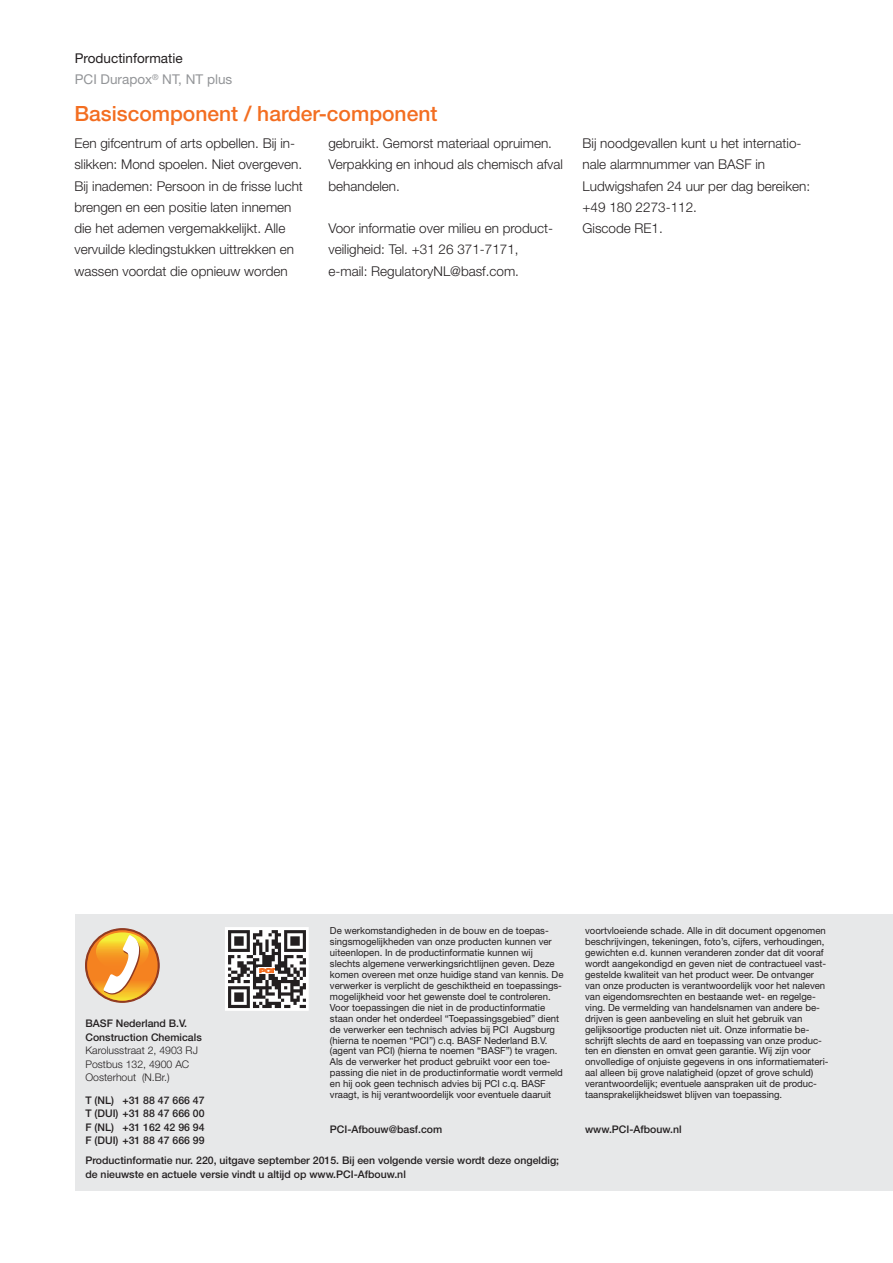
<style>
.page{position:relative;width:893px;height:1263px;background:#fff}
.page>*{position:absolute;margin:0;border:0;box-sizing:border-box;transform-origin:0 0}
.t1{font:500 21px "Helvetica Neue LT Pro";color:#f36e21}
.t2{font:300 13.5px/21.3px "Helvetica Neue LT Pro";color:#231f20}
.t3{font:13.5px/21.3px "Helvetica Neue LT Pro";color:#939598}
.t4{font:500 10.5px/13.5px "Helvetica Neue LT Pro";color:#231f20}
.t5{font:300 10.5px/13.5px "Helvetica Neue LT Pro";color:#231f20}
.t6{font:9.75px/10.9px "Helvetica Neue LT Pro";color:#231f20}
.s1{color:#231f20}
</style>
<div class="page">
<div style="left:75px;top:914px;width:818px;height:277px;background:#e7e8e9"></div>
<svg style="left:86px;top:928px;width:73px;height:74px"></svg>
<svg style="left:225px;top:927px;width:84px;height:84px;background:#999696"></svg>
<h2 class="t3" style="left:75px;top:49px;width:159px"><span class="s1">Productinformatie<br></span>PCI Durapox<sup>®</sup> NT, NT plus</h2>
<h1 class="t1" style="left:74px;top:106px;width:364px">Basiscomponent / harder-component</h1>
<p class="t2" style="left:74px;top:134px;width:230px">Een gifcentrum of arts opbellen. Bij in&shy;slikken: Mond spoelen. Niet overgeven.<br>Bij inademen: Persoon in de frisse lucht brengen en een positie laten innemen die het ademen vergemakkelijkt. Alle vervuilde kledingstukken uittrekken en wassen voordat die opnieuw worden</p>
<h2 class="t2" style="left:328px;top:134px;width:236px">gebruikt. Gemorst materiaal opruimen.<br>Verpakking en inhoud als chemisch afval behandelen.</h2>
<h2 class="t2" style="left:328px;top:219px;width:226px">Voor informatie over milieu en product&shy;veiligheid: Tel. +31 26 371-7171, e-mail: RegulatoryNL@basf.com.</h2>
<h2 class="t2" style="left:582px;top:134px;width:229px">Bij noodgevallen kunt u het internatio&shy;nale alarmnummer van BASF in<br>Ludwigshafen 24 uur per dag bereiken: +49 180 2273-112.<br>Giscode RE1.</h2>
<p class="t4" style="left:85px;top:1018px;width:118px">BASF Nederland B.V.<br>Construction Chemicals</p>
<p class="t5" style="left:85px;top:1045px;width:114px">Karolusstraat 2, 4903 RJ<br>Postbus 132, 4900 AC<br>Oosterhout (N.Br.)</p>
<p class="t4" style="left:85px;top:1094px;width:121px;text-align:justify">T (NL) +31 88 47 666 47<br>T (DUI) +31 88 47 666 00<br>F (NL) +31 162 42 96 94<br>F (DUI) +31 88 47 666 99</p>
<p class="t6" style="left:330px;top:926px;width:235px">De werkomstandigheden in de bouw en de toepas&shy;singsmogelijkheden van onze producten kunnen ver uiteenlopen. In de productinformatie kunnen wij slechts algemene verwerkingsrichtlijnen geven. Deze komen overeen met onze huidige stand van kennis. De verwerker is verplicht de geschiktheid en toepassings&shy;mogelijkheid voor het gewenste doel te controleren.<br>Voor toepassingen die niet in de productinformatie staan onder het onderdeel “Toepassingsgebied” dient de verwerker een technisch advies bij PCI Augsburg (hierna te noemen “PCI”) c.q. BASF Nederland B.V. (agent van PCI) (hierna te noemen “BASF”) te vragen.<br>Als de verwerker het product gebruikt voor een toe&shy;passing die niet in de productinformatie wordt vermeld en hij ook geen technisch advies bij PCI c.q. BASF vraagt, is hij verantwoordelijk voor eventuele daaruit</p>
<p class="t6" style="left:585px;top:926px;width:245px">voortvloeiende schade. Alle in dit document opgenomen beschrijvingen, tekeningen, foto’s, cijfers, verhoudingen, gewichten e.d. kunnen veranderen zonder dat dit vooraf wordt aangekondigd en geven niet de contractueel vast&shy;gestelde kwaliteit van het product weer. De ontvanger van onze producten is verantwoordelijk voor het naleven van eigendomsrechten en bestaande wet- en regelge&shy;ving. De vermelding van handelsnamen van andere be&shy;drijven is geen aanbeveling en sluit het gebruik van gelijksoortige producten niet uit. Onze informatie be&shy;schrijft slechts de aard en toepassing van onze produc&shy;ten en diensten en omvat geen garantie. Wij zijn voor onvolledige of onjuiste gegevens in ons informatiemateri&shy;aal alleen bij grove nalatigheid (opzet of grove schuld) verantwoordelijk; eventuele aanspraken uit de produc&shy;taansprakelijkheidswet blijven van toepassing.</p>
<p class="t4" style="left:330px;top:1123px;width:114px">PCI-Afbouw@basf.com</p>
<p class="t4" style="left:585px;top:1123px;width:98px">www.PCI-Afbouw.nl</p>
<p class="t4" style="left:85px;top:1155px;width:475px">Productinformatie nur. 220, uitgave september 2015. Bij een volgende versie wordt deze ongeldig; de nieuwste en actuele versie vindt u altijd op www.PCI-Afbouw.nl</p>
</div>
